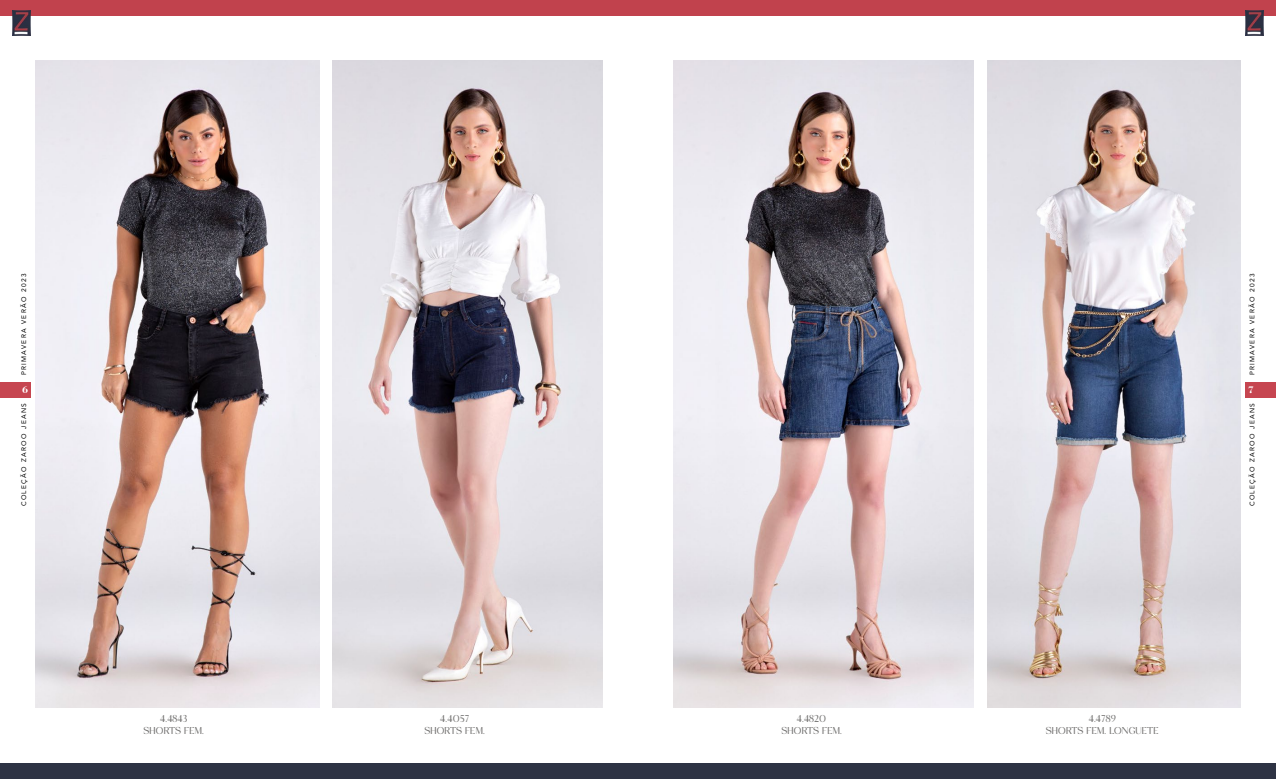
<style>
.page{position:relative;width:1276px;height:780px;background:#fff}
.page>*{position:absolute;margin:0;border:0;box-sizing:border-box;transform-origin:0 0}
.t1{font:10px/12px "Nelphim";letter-spacing:.025em;color:#71706f;text-align:center}
.t2{font:700 10px "Bodoni BT";color:#fff}
.t3{font:6.62px "Avenir";letter-spacing:.2em;color:#000}
</style>
<div class="page">
<div style="left:0;top:0;width:1276px;height:16px;background:#c1424d"></div>
<div style="left:0;top:762px;width:1276px;height:16px;background:#2e3344"></div>
<img style="left:987px;top:60px;width:253px;height:647px">
<img style="left:332px;top:60px;width:270px;height:647px">
<img style="left:673px;top:60px;width:300px;height:647px">
<img style="left:35px;top:60px;width:284px;height:647px">
<div style="left:0;top:382px;width:30px;height:16px;background:#c64550"></div>
<div style="left:1245px;top:382px;width:31px;height:16px;background:#c64550"></div>
<img style="left:12px;top:11px;width:18px;height:24px">
<img style="left:1245px;top:11px;width:18px;height:24px">
<p class="t3" style="left:20px;top:375px;width:103px;rotate:-90deg">PRIMAVERA VERÃO 2023</p>
<p class="t3" style="left:1248px;top:375px;width:103px;rotate:-90deg">PRIMAVERA VERÃO 2023</p>
<p class="t2" style="left:22px;top:384px;width:8px">6</p>
<p class="t2" style="left:1247px;top:383px;width:8px">7</p>
<p class="t3" style="left:20px;top:506px;width:105px;rotate:-90deg">COLEÇÃO ZAROO JEANS</p>
<p class="t3" style="left:1248px;top:506px;width:105px;rotate:-90deg">COLEÇÃO ZAROO JEANS</p>
<p class="t1" style="left:143px;top:712px;width:62px">4.4843<br>SHORTS FEM.</p>
<p class="t1" style="left:424px;top:712px;width:62px">4.4057<br>SHORTS FEM.</p>
<p class="t1" style="left:781px;top:712px;width:62px">4.4820<br>SHORTS FEM.</p>
<p class="t1" style="left:1046px;top:712px;width:114px">4.4789<br>SHORTS FEM. LONGUETE</p>
</div>
